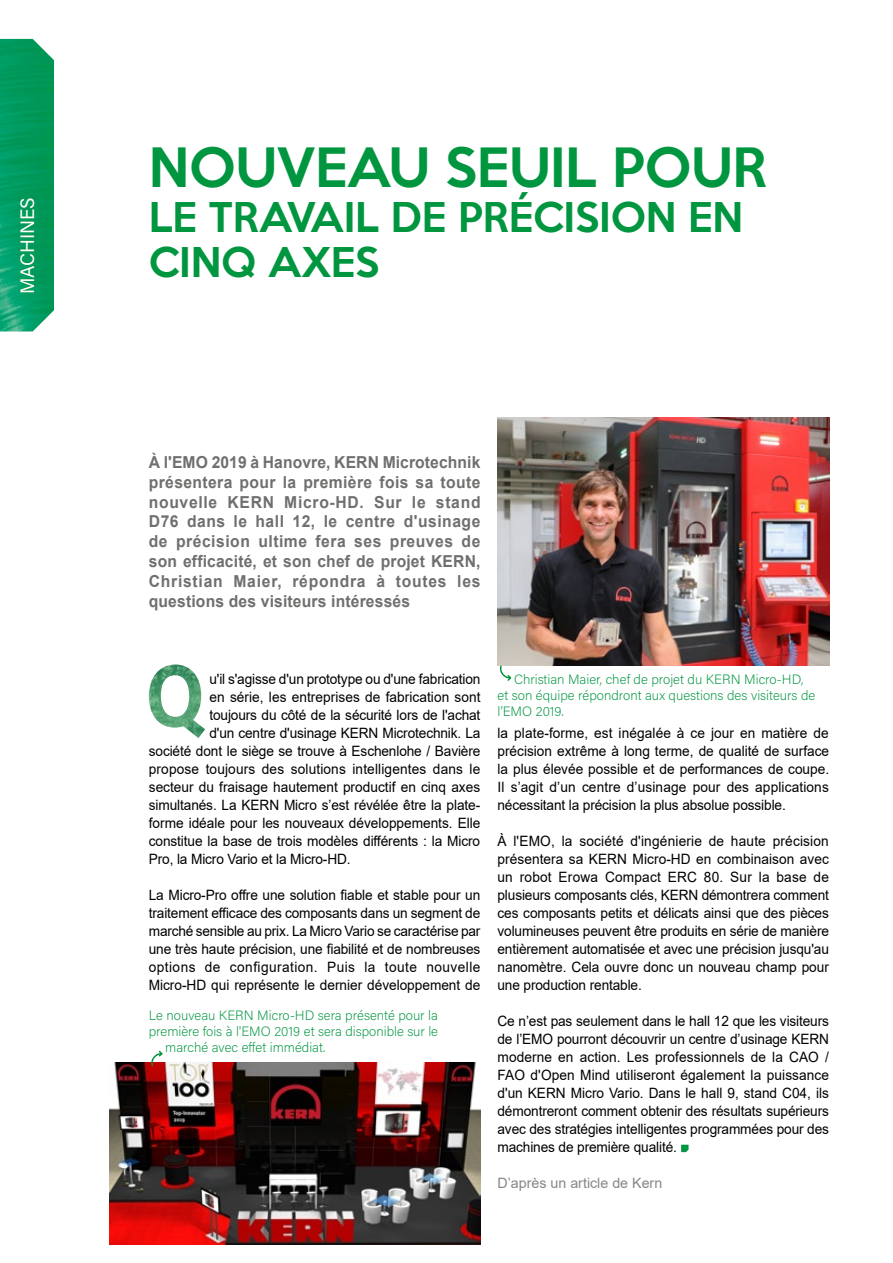
<style>
.page{position:relative;width:893px;height:1263px;background:#fff}
.page>*{position:absolute;margin:0;border:0;box-sizing:border-box;transform-origin:0 0}
.t1{font:500 49.5px "Keep Calm";color:#00963f}
.t2{font:500 37.5px/45px "Keep Calm";color:#00963f}
.t3{font:19.5px "Acumin Pro";letter-spacing:-.005em;color:#fff}
.t4{font:700 16.5px/19.8px "Arial";letter-spacing:.01em;color:#6f6f6e;text-align:justify;scale:.95 1}
.t5{font:14.25px/18px "Arial";letter-spacing:-.01em;color:#000;text-align:justify;scale:.96 1}
.t6{font:14.25px "Arial";letter-spacing:.01em;color:#000;scale:.96 1}
.t7{font:14.25px "Arial";color:#878786}
.t8{font:200 13.5px/16.2px "Acumin Pro";color:#00963f}
</style>
<div class="page">
<img style="left:0;top:39px;width:54px;height:292px">
<svg style="left:20px;top:240px;width:15px;height:53px"></svg>
<div style="left:20px;top:235px;width:15px;height:3px;border:1px solid #00963f"></div>
<svg style="left:20px;top:197px;width:15px;height:36px"></svg>
<svg style="left:681px;top:1145px;width:8px;height:7px"></svg>
<img style="left:149px;top:664px;width:56px;height:74px">
<img style="left:497px;top:418px;width:332px;height:247px">
<img style="left:109px;top:1062px;width:371px;height:182px">
<svg style="left:151px;top:1050px;width:13px;height:17px"></svg>
<svg style="left:500px;top:664px;width:12px;height:17px"></svg>
<h3 class="t3" style="left:14px;top:294px;width:98px;rotate:-90deg">MACHINES</h3>
<h1 class="t1" style="left:149px;top:125px;width:620px">NOUVEAU SEUIL POUR</h1>
<h2 class="t2" style="left:149px;top:192px;width:596px">LE TRAVAIL DE PRÉCISION EN<br>CINQ AXES</h2>
<p class="t4" style="left:149px;top:452px;width:351px">À l'EMO 2019 à Hanovre, KERN Microtechnik présentera pour la première fois sa toute nouvelle KERN Micro-HD. Sur le stand D76 dans le hall 12, le centre d'usinage de précision ultime fera ses preuves de son efficacité, et son chef de projet KERN, Christian Maier, répondra à toutes les questions des visiteurs intéressés</p>
<p class="t5" style="left:209px;top:670px;width:284px">u'il s'agisse d'un prototype ou d'une fabrication</p>
<p class="t5" style="left:209px;top:688px;width:284px">en série, les entreprises de fabrication sont</p>
<p class="t5" style="left:209px;top:706px;width:284px">toujours du côté de la sécurité lors de l'achat</p>
<p class="t5" style="left:209px;top:724px;width:284px">d'un centre d'usinage KERN Microtechnik. La</p>
<p class="t5" style="left:149px;top:742px;width:347px">société dont le siège se trouve à Eschenlohe / Bavière</p>
<p class="t6" style="left:149px;top:759px;width:347px">propose toujours des solutions intelligentes dans le</p>
<p class="t5" style="left:149px;top:778px;width:347px">secteur du fraisage hautement productif en cinq axes</p>
<p class="t5" style="left:149px;top:796px;width:347px">simultanés. La KERN Micro s’est révélée être la plate-</p>
<p class="t5" style="left:149px;top:814px;width:347px">forme idéale pour les nouveaux développements. Elle</p>
<p class="t5" style="left:149px;top:832px;width:347px">constitue la base de trois modèles différents : la Micro</p>
<p class="t5" style="left:149px;top:850px;width:212px">Pro, la Micro Vario et la Micro-HD.</p>
<p class="t5" style="left:149px;top:886px;width:347px">La Micro-Pro offre une solution fiable et stable pour un traitement efficace des composants dans un segment de marché sensible au prix. La Micro Vario se caractérise par une très haute précision, une fiabilité et de nombreuses options de configuration. Puis la toute nouvelle Micro-HD qui représente le dernier développement de</p>
<p class="t8" style="left:149px;top:1006px;width:291px">Le nouveau KERN Micro-HD sera présenté pour la</p>
<p class="t8" style="left:149px;top:1022px;width:291px">première fois à l'EMO 2019 et sera disponible sur le</p>
<p class="t8" style="left:165px;top:1039px;width:162px">marché avec effet immédiat.</p>
<p class="t8" style="left:497px;top:671px;width:319px;text-indent:16px">Christian Maier, chef de projet du KERN Micro-HD, et son équipe répondront aux questions des visiteurs de l’EMO 2019.</p>
<p class="t5" style="left:497px;top:724px;width:347px">la plate-forme, est inégalée à ce jour en matière de précision extrême à long terme, de qualité de surface la plus élevée possible et de performances de coupe.<br>Il s’agit d’un centre d’usinage pour des applications nécessitant la précision la plus absolue possible.</p>
<p class="t5" style="left:497px;top:832px;width:347px">À l'EMO, la société d'ingénierie de haute précision présentera sa KERN Micro-HD en combinaison avec un robot Erowa Compact ERC 80. Sur la base de plusieurs composants clés, KERN démontrera comment ces composants petits et délicats ainsi que des pièces volumineuses peuvent être produits en série de manière entièrement automatisée et avec une précision jusqu'au nanomètre. Cela ouvre donc un nouveau champ pour une production rentable.</p>
<p class="t5" style="left:497px;top:1012px;width:347px">Ce n’est pas seulement dans le hall 12 que les visiteurs de l’EMO pourront découvrir un centre d’usinage KERN moderne en action. Les professionnels de la CAO / FAO d'Open Mind utiliseront également la puissance d'un KERN Micro Vario. Dans le hall 9, stand C04, ils démontreront comment obtenir des résultats supérieurs avec des stratégies intelligentes programmées pour des machines de première qualité.</p>
<p class="t7" style="left:497px;top:1173px;width:166px">D’après un article de Kern</p>
</div>
